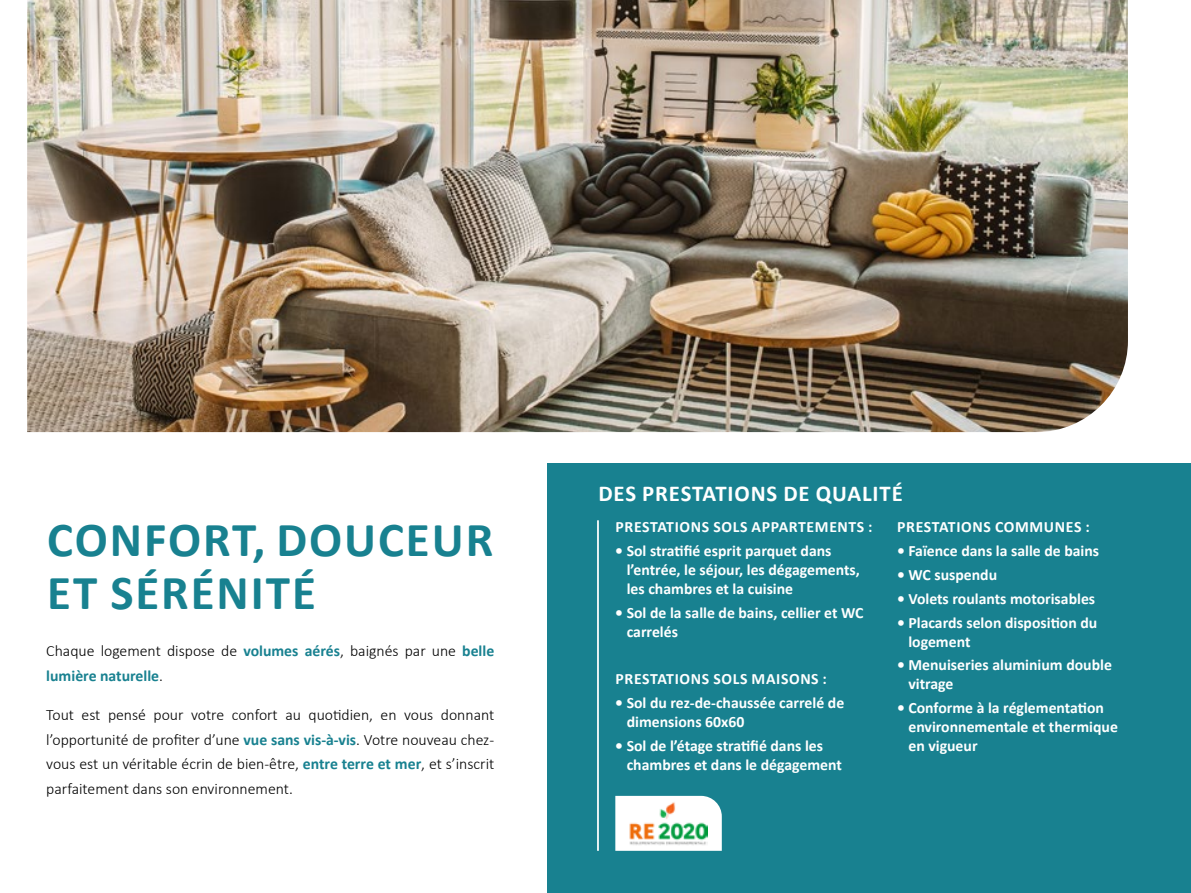
<style>
.page{position:relative;width:1191px;height:893px;background:#fff}
.page>*{position:absolute;margin:0;border:0;box-sizing:border-box;transform-origin:0 0}
.t1{font:700 49px/52.5px "Calibri";letter-spacing:.04em;color:#188190}
.t2{font:700 22.75px "Calibri";letter-spacing:.04em;color:#fff}
.t3{font:700 15.75px/18.9px "Calibri";color:#fff}
.t4{font:300 15.75px/24.5px "Calibri";color:#000}
.t5{font:700 15.75px "Calibri";letter-spacing:.04em;color:#fff}
.s1{font-weight:700;color:#188190}
</style>
<div class="page">
<div style="left:547px;top:464px;width:644px;height:429px;background:#188190"></div>
<hr style="left:1190px;top:0;width:1px;height:893px;background:#a3ccac">
<hr style="left:597px;top:520px;width:2px;height:331px;background:#fff">
<img style="left:27px;top:0;width:1101px;height:432px">
<svg style="left:615px;top:796px;width:107px;height:55px;background:#f0f7f7"></svg>
<img style="left:629px;top:801px;width:78px;height:45px">
<h1 class="t1" style="left:47px;top:512px;width:447px">CONFORT, DOUCEUR<br>ET SÉRÉNITÉ</h1>
<p class="t4" style="left:46px;top:639px;width:449px">Chaque logement dispose de <span class="s1">volumes aérés</span>, baignés par une <span class="s1">belle lumière naturelle</span>.</p>
<p class="t4" style="left:46px;top:703px;width:449px;text-align:justify">Tout est pensé pour votre confort au quotidien, en vous donnant l’opportunité de profiter d’une <span class="s1">vue sans vis-à-vis</span>. Votre nouveau chez&shy;vous est un véritable écrin de bien-être, <span class="s1">entre terre et mer</span>, et s’inscrit parfaitement dans son environnement.</p>
<h2 class="t2" style="left:598px;top:478px;width:306px">DES PRESTATIONS DE QUALITÉ</h2>
<p class="t5" style="left:615px;top:516px;width:258px">PRESTATIONS SOLS APPARTEMENTS :</p>
<p class="t3" style="left:626px;top:541px;width:235px;text-indent:-11px">• Sol stratifié esprit parquet dans l’entrée, le séjour, les dégagements, les chambres et la cuisine</p>
<p class="t3" style="left:626px;top:602px;width:238px;text-indent:-11px">• Sol de la salle de bains, cellier et WC carrelés</p>
<p class="t5" style="left:615px;top:668px;width:213px">PRESTATIONS SOLS MAISONS :</p>
<p class="t3" style="left:626px;top:693px;width:219px;text-indent:-11px">• Sol du rez-de-chaussée carrelé de dimensions 60x60</p>
<p class="t3" style="left:626px;top:736px;width:217px;text-indent:-11px">• Sol de l’étage stratifié dans les chambres et dans le dégagement</p>
<p class="t5" style="left:897px;top:516px;width:194px">PRESTATIONS COMMUNES :</p>
<p class="t3" style="left:897px;top:541px;width:204px">• Faïence dans la salle de bains</p>
<p class="t3" style="left:897px;top:565px;width:102px">• WC suspendu</p>
<p class="t3" style="left:897px;top:588px;width:200px">• Volets roulants motorisables</p>
<p class="t3" style="left:908px;top:612px;width:190px;text-indent:-11px">• Placards selon disposition du logement</p>
<p class="t3" style="left:908px;top:655px;width:205px;text-indent:-11px">• Menuiseries aluminium double vitrage</p>
<p class="t3" style="left:908px;top:698px;width:211px;text-indent:-11px">• Conforme à la réglementation environnementale et thermique en vigueur</p>
</div>
